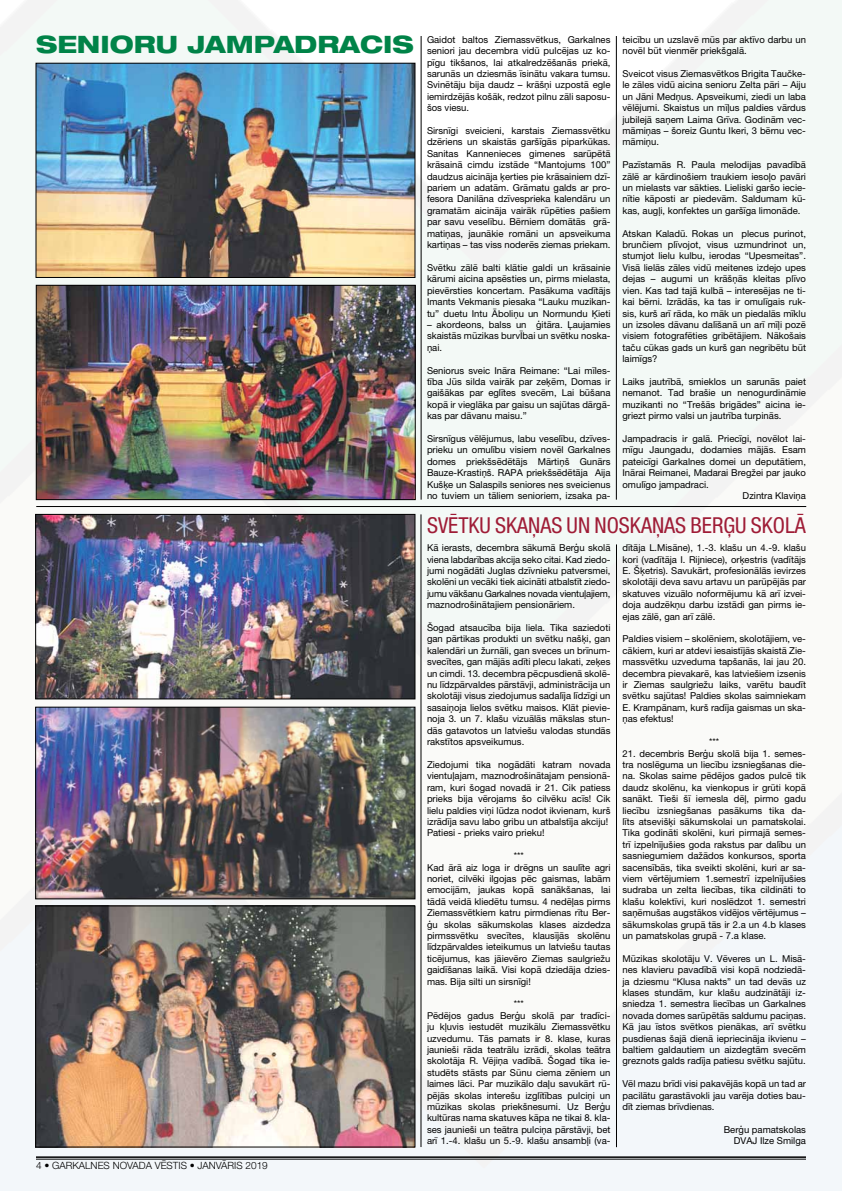
<style>
.page{position:relative;width:842px;height:1191px;background:#fff}
.page>*{position:absolute;margin:0;border:0;box-sizing:border-box;transform-origin:0 0}
.t1{font:800 expanded 24px "Helvetica Neue LT Pro";color:#008348}
.t2{font:condensed 22px "Helvetica Neue LT Pro";color:#9f1c36}
.t3{font:300 10px "Helvetica Neue LT Pro";color:#000}
.t4{font:9.5px/11.4px "Helvetica Neue LT Pro";color:#000;text-align:justify}
</style>
<div class="page">
<img style="left:0;top:0;width:842px;height:1190px">
<hr style="left:36px;top:1156px;width:770px;height:1px;background:#000">
<hr style="left:36px;top:1158px;width:770px;height:1px;background:#000">
<hr style="left:36px;top:506px;width:770px;height:1px;background:#000">
<hr style="left:421px;top:514px;width:1px;height:633px;background:#000">
<hr style="left:616px;top:544px;width:1px;height:603px;background:#000">
<hr style="left:421px;top:36px;width:1px;height:463px;background:#000">
<hr style="left:616px;top:36px;width:1px;height:463px;background:#000">
<img style="left:38px;top:65px;width:375px;height:210px">
<img style="left:38px;top:287px;width:375px;height:211px">
<div style="left:36px;top:285px;width:379px;height:215px;border:1px solid #000"></div>
<img style="left:38px;top:516px;width:375px;height:181px">
<div style="left:36px;top:514px;width:379px;height:185px;border:1px solid #000"></div>
<img style="left:38px;top:907px;width:375px;height:238px">
<div style="left:36px;top:905px;width:379px;height:242px;border:1px solid #000"></div>
<img style="left:38px;top:709px;width:375px;height:188px">
<div style="left:36px;top:707px;width:379px;height:192px;border:1px solid #000"></div>
<h1 class="t1" style="left:36px;top:29px;width:378px">SENIORU JAMPADRACIS</h1>
<p class="t4" style="left:427px;top:34px;width:185px">Gaidot baltos Ziemassvētkus, Garkalnes seniori jau decembra vidū pulcējas uz ko&shy;pīgu tikšanos, lai atkalredzēšanās priekā, sarunās un dziesmās īsinātu vakara tumsu.<br>Svinētāju bija daudz – krāšņi uzpostā egle iemirdzējās košāk, redzot pilnu zāli saposu&shy;šos viesu.</p>
<p class="t4" style="left:427px;top:125px;width:185px">Sirsnīgi sveicieni, karstais Ziemassvētku dzēriens un skaistās garšīgās piparkūkas.<br>Sanitas Kannenieces gimenes sarūpētā krāsainā cimdu izstāde “Mantojums 100” daudzus aicināja ķerties pie krāsainiem dzī&shy;pariem un adatām. Grāmatu galds ar pro&shy;fesora Danilāna dzīvesprieka kalendāru un gramatām aicināja vairāk rūpēties pašiem par savu veselību. Bērniem domātās grā&shy;matiņas, jaunākie romāni un apsveikuma kartiņas – tas viss noderēs ziemas priekam.</p>
<p class="t4" style="left:427px;top:262px;width:185px">Svētku zālē balti klātie galdi un krāsainie kārumi aicina apsēsties un, pirms mielasta, pievērsties koncertam. Pasākuma vadītājs Imants Vekmanis piesaka “Lauku muzikan&shy;tu” duetu Intu Āboliņu un Normundu Ķieti</p>
<p class="t4" style="left:427px;top:319px;width:185px">– akordeons, balss un ģitāra. Ļaujamies skaistās mūzikas burvĪbai un svētku noska&shy;ņai.</p>
<p class="t4" style="left:427px;top:364px;width:185px">Seniorus sveic Ināra Reimane: “Lai mīles&shy;tība Jūs silda vairāk par zeķēm, Domas ir gaišākas par eglītes svecēm, Lai būšana kopā ir vieglāka par gaisu un sajūtas dārgā&shy;kas par dāvanu maisu.”</p>
<p class="t4" style="left:427px;top:433px;width:185px">Sirsnīgus vēlējumus, labu veselību, dzīves&shy;prieku un omulību visiem novēl Garkalnes domes priekšsēdētājs Mārtiņš Gunārs Bauze-Krastiņš. RAPA priekšsēdētāja Aija Kušķe un Salaspils seniores nes sveicienus no tuviem un tāliem senioriem, izsaka pa-</p>
<p class="t4" style="left:622px;top:34px;width:185px">teicību un uzslavē mūs par aktīvo darbu un novēl būt vienmēr priekšgalā.</p>
<p class="t4" style="left:622px;top:68px;width:185px">Sveicot visus Ziemasvētkos Brigita Taučke&shy;le zāles vidū aicina senioru Zelta pāri – Aiju un Jāni Medņus. Apsveikumi, ziedi un laba vēlējumi. Skaistus un mīļus paldies vārdus jubilejā saņem Laima Grīva. Godinām vec&shy;māmiņas – šoreiz Guntu Ikeri, 3 bērnu vec&shy;māmiņu.</p>
<p class="t4" style="left:622px;top:159px;width:185px">Pazīstamās R. Paula melodijas pavadībā zālē ar kārdinošiem traukiem iesoļo pavāri un mielasts var sākties. Lieliski garšo iecie&shy;nītie kāposti ar piedevām. Saldumam kū&shy;kas, augļi, konfektes un garšīga limonāde.</p>
<p class="t4" style="left:622px;top:227px;width:185px">Atskan Kaladū. Rokas un plecus purinot, brunčiem plīvojot, visus uzmundrinot un, stumjot lielu kulbu, ierodas “Upesmeitas”.<br>Visā lielās zāles vidū meitenes izdejo upes dejas – augumi un krāšņās kleitas plīvo vien. Kas tad tajā kulbā – interesējas ne ti&shy;kai bērni. Izrādās, ka tas ir omulīgais ruk&shy;sis, kurš arī rāda, ko māk un piedalās mīklu un izsoles dāvanu dalīšanā un arī mīļi pozē visiem fotografēties gribētājiem. Nākošais taču cūkas gads un kurš gan negribētu būt laimīgs?</p>
<p class="t4" style="left:622px;top:376px;width:185px">Laiks jautrībā, smieklos un sarunās paiet nemanot. Tad brašie un nenogurdināmie muzikanti no “Trešās brigādes” aicina ie&shy;griezt pirmo valsi un jautrība turpinās.</p>
<p class="t4" style="left:622px;top:433px;width:185px">Jampadracis ir galā. Priecīgi, novēlot lai-</p>
<p class="t4" style="left:622px;top:444px;width:185px">mīgu Jaungadu, dodamies mājās. Esam</p>
<p class="t4" style="left:622px;top:455px;width:185px">pateicīgi Garkalnes domei un deputātiem,</p>
<p class="t4" style="left:622px;top:467px;width:185px">Inārai Reimanei, Madarai Bregžei par jauko</p>
<p class="t4" style="left:622px;top:478px;width:88px">omulīgo jampadraci.</p>
<p class="t4" style="left:743px;top:490px;width:65px">Dzintra Klaviņa</p>
<h2 class="t2" style="left:427px;top:512px;width:380px">SVĒTKU SKAŅAS UN NOSKAŅAS BERĢU SKOLĀ</h2>
<p class="t3" style="left:36px;top:1159px;width:233px">4 • GARKALNES NOVADA VĒSTIS • JANVĀRIS 2019</p>
<p class="t4" style="left:427px;top:542px;width:185px">Kā ierasts, decembra sākumā Berģu skolā viena labdarības akcija seko citai. Kad ziedo&shy;jumi nogādāti Juglas dzīvnieku patversmei, skolēni un vecāki tiek aicināti atbalstīt ziedo&shy;jumu vākšanu Garkalnes novada vientuļajiem, maznodrošinātajiem pensionāriem.</p>
<p class="t4" style="left:427px;top:622px;width:185px">Šogad atsaucība bija liela. Tika saziedoti gan pārtikas produkti un svētku našķi, gan kalendāri un žurnāli, gan sveces un brīnum&shy;svecītes, gan mājās adīti plecu lakati, zeķes un cimdi. 13. decembra pēcpusdienā skolē&shy;nu līdzpārvaldes pārstāvji, administrācija un skolotāji visus ziedojumus sadalīja līdzīgi un sasaiņoja lielos svētku maisos. Klāt pievie&shy;noja 3. un 7. klašu vizuālās mākslas stun&shy;dās gatavotos un latviešu valodas stundās rakstītos apsveikumus.</p>
<p class="t4" style="left:427px;top:758px;width:185px;text-align:left">Ziedojumi tika nogādāti katram novada vientuļajam, maznodrošinātajam pensionā&shy;ram, kuri šogad novadā ir 21. Cik patiess prieks bija vērojams šo cilvēku acīs! Cik lielu paldies viņi lūdza nodot ikvienam, kurš izrādīja savu labo gribu un atbalstīja akciju!<br>Patiesi - prieks vairo prieku!</p>
<p class="t4" style="left:427px;top:850px;width:185px;text-align:left;text-indent:87px">***<br>Kad ārā aiz loga ir drēgns un saulīte agri noriet, cilvēki ilgojas pēc gaismas, labām emocijām, jaukas kopā sanākšanas, lai tādā veidā kliedētu tumsu. 4 nedēļas pirms Ziemassvētkiem katru pirmdienas rītu Ber&shy;ģu skolas sākumskolas klases aizdedza pirmssvētku svecītes, klausījās skolēnu līdzpārvaldes ieteikumus un latviešu tautas ticējumus, kas jāievēro Ziemas saulgriežu gaidīšanas laikā. Visi kopā dziedāja dzies&shy;mas. Bija silti un sirsnīgi!</p>
<p class="t4" style="left:427px;top:998px;width:185px;text-align:center">***<br>Pēdējos gadus Berģu skolā par tradīci&shy;ju kļuvis iestudēt muzikālu Ziemassvētku uzvedumu. Tās pamats ir 8. klase, kuras jaunieši rāda teatrālu izrādi, skolas teātra skolotāja R. Vējiņa vadībā. Šogad tika ie&shy;studēts stāsts par Sūnu ciema zēniem un laimes lāci. Par muzikālo daļu savukārt rū&shy;pējās skolas interešu izglītības pulciņi un mūzikas skolas priekšnesumi. Uz Berģu kultūras nama skatuves kāpa ne tikai 8. kla&shy;ses jaunieši un teātra pulciņa pārstāvji, bet arī 1.-4. klašu un 5.-9. klašu ansambļi (va-</p>
<p class="t4" style="left:622px;top:542px;width:185px">dītāja L.Misāne), 1.-3. klašu un 4.-9. klašu kori (vadītāja I. Rijniece), orķestris (vadītājs E. Šķetris). Savukārt, profesionālās ievirzes skolotāji deva savu artavu un parūpējās par skatuves vizuālo noformējumu kā arī izvei&shy;doja audzēkņu darbu izstādi gan pirms ie&shy;ejas zālē, gan arī zālē.</p>
<p class="t4" style="left:622px;top:633px;width:185px">Paldies visiem – skolēniem, skolotājiem, ve&shy;cākiem, kuri ar atdevi iesaistījās skaistā Zie&shy;massvētku uzveduma tapšanās, lai jau 20. decembra pievakarē, kas latviešiem izsenis ir Ziemas saulgriežu laiks, varētu baudīt svētku sajūtas! Paldies skolas saimniekam E. Krampānam, kurš radīja gaismas un ska&shy;ņas efektus!</p>
<p class="t4" style="left:709px;top:736px;width:12px">***</p>
<p class="t4" style="left:622px;top:747px;width:185px">21. decembris Berģu skolā bija 1. semes&shy;tra noslēguma un liecību izsniegšanas die&shy;na. Skolas saime pēdējos gados pulcē tik daudz skolēnu, ka vienkopus ir grūti kopā sanākt. Tieši šī iemesla dēļ, pirmo gadu liecību izsniegšanas pasākums tika da&shy;līts atsevišķi sākumskolai un pamatskolai.<br>Tika godināti skolēni, kuri pirmajā semes&shy;trī izpelnījušies goda rakstus par dalību un sasniegumiem dažādos konkursos, sporta sacensībās, tika sveikti skolēni, kuri ar sa&shy;viem vērtējumiem 1.semestrī izpelnījušies sudraba un zelta liecības, tika cildināti to klašu kolektīvi, kuri noslēdzot 1. semestri saņēmušas augstākos vidējos vērtējumus – sākumskolas grupā tās ir 2.a un 4.b klases un pamatskolas grupā - 7.a klase.</p>
<p class="t4" style="left:622px;top:952px;width:185px">Mūzikas skolotāju V. Vēveres un L. Misā&shy;nes klavieru pavadībā visi kopā nodziedā&shy;ja dziesmu “Klusa nakts” un tad devās uz klases stundām, kur klašu audzinātāji iz&shy;sniedza 1. semestra liecības un Garkalnes novada domes sarūpētās saldumu paciņas.<br>Kā jau īstos svētkos pienākas, arī svētku pusdienas šajā dienā iepriecināja ikvienu – baltiem galdautiem un aizdegtām svecēm greznots galds radīja patiesu svētku sajūtu.</p>
<p class="t4" style="left:622px;top:1078px;width:185px">Vēl mazu brīdi visi pakavējās kopā un tad ar pacilātu garastāvokli jau varēja doties bau&shy;dīt ziemas brīvdienas.</p>
<p class="t4" style="left:724px;top:1123px;width:84px;text-align:right">Berģu pamatskolas<br>DVAJ Ilze Smilga</p>
</div>
